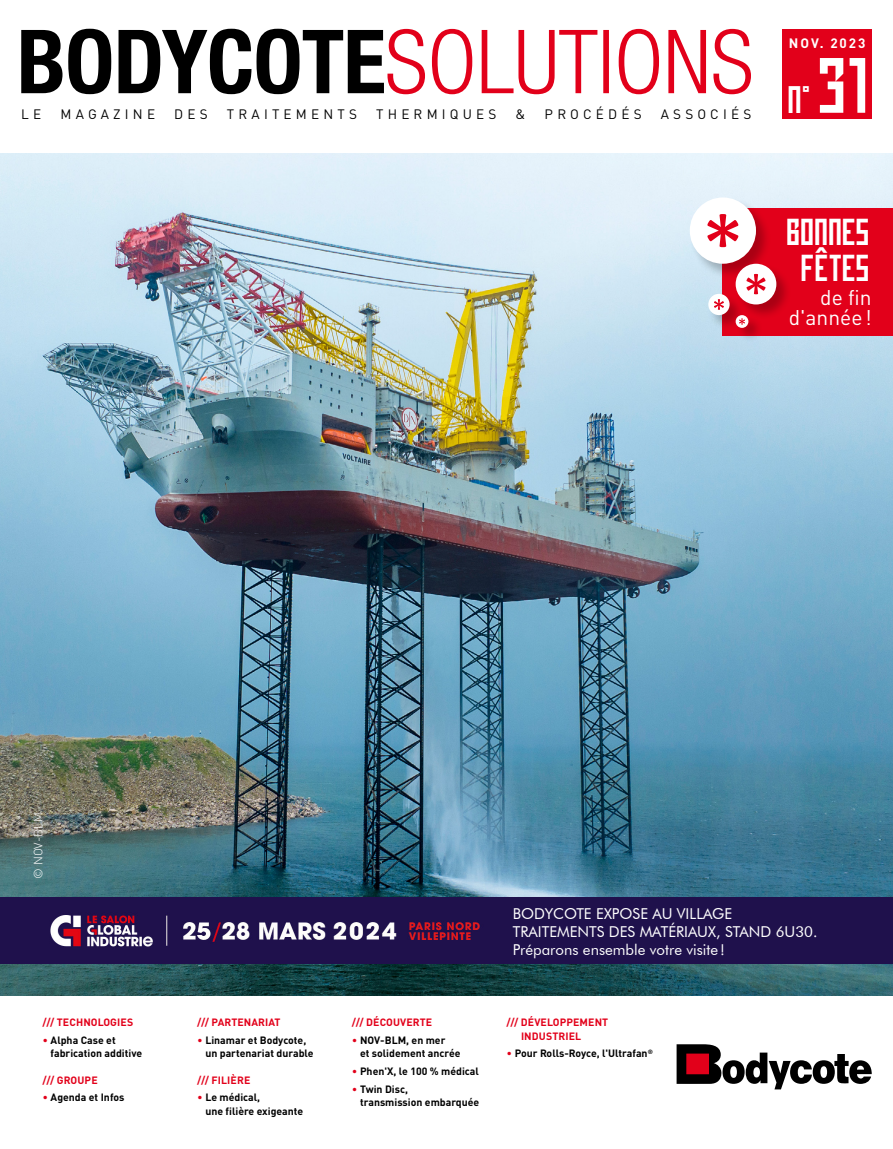
<style>
.page{position:relative;width:893px;height:1149px;background:#fff}
.page>*{position:absolute;margin:0;border:0;box-sizing:border-box;transform-origin:0 0}
.t1{font:38.4px "Pop Pop";color:#fff}
.t2{font:37.5px/36px "Pop Pop";letter-spacing:-.03em;color:#fff;text-align:center}
.t3{font:21px/19.5px "DINOT";color:#fff;text-align:right}
.t4{font:15px/18px "Futura BT";color:#fff}
.t5{font:13.5px "DINOT";letter-spacing:.31em;color:#000}
.t6{font:700 13.5px "DINOT";letter-spacing:.14em;color:#fff}
.t7{font:300 12px "DINOT";color:#fff}
.t8{font:700 10.5px/17.7px "DINOT";color:#000}
.t9{font:700 10.5px/17.7px "DINOT";letter-spacing:.01em;color:#e2001a}
.s1{font-size:78.15px}
.s2{color:#000}
.s3{color:#e2001a}
</style>
<div class="page">
<img style="left:0;top:153px;width:893px;height:843px">
<div style="left:723px;top:208px;width:170px;height:127px;background:#e2001a"></div>
<div style="left:689px;top:197px;width:82px;height:82px;background:#000;opacity:.25"></div>
<div style="left:690px;top:197px;width:66px;height:67px;background:#fff;border-radius:50%"></div>
<svg style="left:707px;top:214px;width:31px;height:33px"></svg>
<div style="left:735px;top:263px;width:57px;height:57px;background:#000;opacity:.25"></div>
<div style="left:736px;top:264px;width:40px;height:40px;background:#fff;border-radius:50%"></div>
<svg style="left:746px;top:274px;width:19px;height:20px"></svg>
<div style="left:708px;top:293px;width:37px;height:37px;background:#000;opacity:.25"></div>
<div style="left:708px;top:294px;width:22px;height:21px;background:#fff;border-radius:50%"></div>
<svg style="left:714px;top:299px;width:10px;height:11px"></svg>
<div style="left:735px;top:314px;width:29px;height:29px;background:#000;opacity:.25"></div>
<div style="left:736px;top:315px;width:12px;height:13px;background:#fff;border-radius:50%"></div>
<svg style="left:739px;top:318px;width:6px;height:6px"></svg>
<div style="left:0;top:897px;width:893px;height:66px;background:#1f114c"></div>
<img style="left:50px;top:915px;width:430px;height:32px">
<svg style="left:677px;top:1044px;width:195px;height:45px"></svg>
<div style="left:687px;top:1053px;width:21px;height:20px;background:#e2001a"></div>
<div style="left:687px;top:1053px;width:22px;height:20px;border:1px solid #e2001a"></div>
<div style="left:782px;top:30px;width:90px;height:89px;background:#e2001a"></div>
<svg style="left:21px;top:29px;width:730px;height:65px"></svg>
<p class="t5" style="left:21px;top:106px;width:22px">L E</p>
<p class="t5" style="left:61px;top:106px;width:96px">MAGAZINE</p>
<p class="t5" style="left:174px;top:106px;width:35px">DES</p>
<p class="t5" style="left:227px;top:106px;width:131px">TRAITEMENTS</p>
<p class="t5" style="left:376px;top:106px;width:122px">THERMIQUES</p>
<p class="t5" style="left:516px;top:106px;width:11px">&amp;</p>
<p class="t5" style="left:545px;top:106px;width:99px">PROCÉDÉS</p>
<p class="t5" style="left:661px;top:106px;width:92px">ASSOCIÉS</p>
<p class="t6" style="left:789px;top:34px;width:78px">NOV. 2023</p>
<h1 class="t1" style="left:789px;top:76px;width:86px">N° <span class="s1">31</span></h1>
<h2 class="t2" style="left:787px;top:213px;width:86px">BONNES<br>FÊTES</h2>
<h3 class="t3" style="left:789px;top:287px;width:84px">de fin d'année!</h3>
<p class="t7" style="left:31px;top:878px;width:68px;rotate:-90deg">© NOV-BLM</p>
<p class="t9" style="left:43px;top:1012px;width:92px">/// TECHNOLOGIES ∙ <span class="s2">Alpha Case et</span></p>
<p class="t8" style="left:51px;top:1043px;width:93px">fabrication additive</p>
<p class="t8" style="left:43px;top:1070px;width:83px"><span class="s3">/// GROUPE<br>∙</span> Agenda et Infos</p>
<p class="t8" style="left:197px;top:1012px;width:111px"><span class="s3">/// PARTENARIAT<br>∙</span> Linamar et Bodycote,</p>
<p class="t8" style="left:205px;top:1043px;width:110px">un partenariat durable</p>
<p class="t9" style="left:197px;top:1070px;width:65px">/// FILIÈRE<br>∙ <span class="s2">Le médical,</span></p>
<p class="t8" style="left:205px;top:1101px;width:99px">une filière exigeante</p>
<p class="t9" style="left:352px;top:1012px;width:95px">/// DÉCOUVERTE<br>∙ <span class="s2">NOV-BLM, en mer</span></p>
<p class="t8" style="left:352px;top:1043px;width:129px;text-indent:8px">et solidement ancrée<br><span class="s3">∙</span> Phen'X, le 100 % médical <span class="s3">∙</span> Twin Disc,</p>
<p class="t8" style="left:360px;top:1092px;width:121px">transmission embarquée</p>
<h3 class="t4" style="left:513px;top:904px;width:306px">BODYCOTE EXPOSE AU VILLAGE<br>TRAITEMENTS DES MATÉRIAUX, STAND 6U30.<br>Préparons ensemble votre visite!</h3>
<p class="t9" style="left:521px;top:1014px;width:89px;line-height:13.5px;text-indent:-14px">/// DÉVELOPPEMENT<br>INDUSTRIEL</p>
<p class="t8" style="left:507px;top:1044px;width:148px"><span class="s3">∙</span> Pour Rolls-Royce, l'Ultrafan<sup>®</sup></p>
</div>
